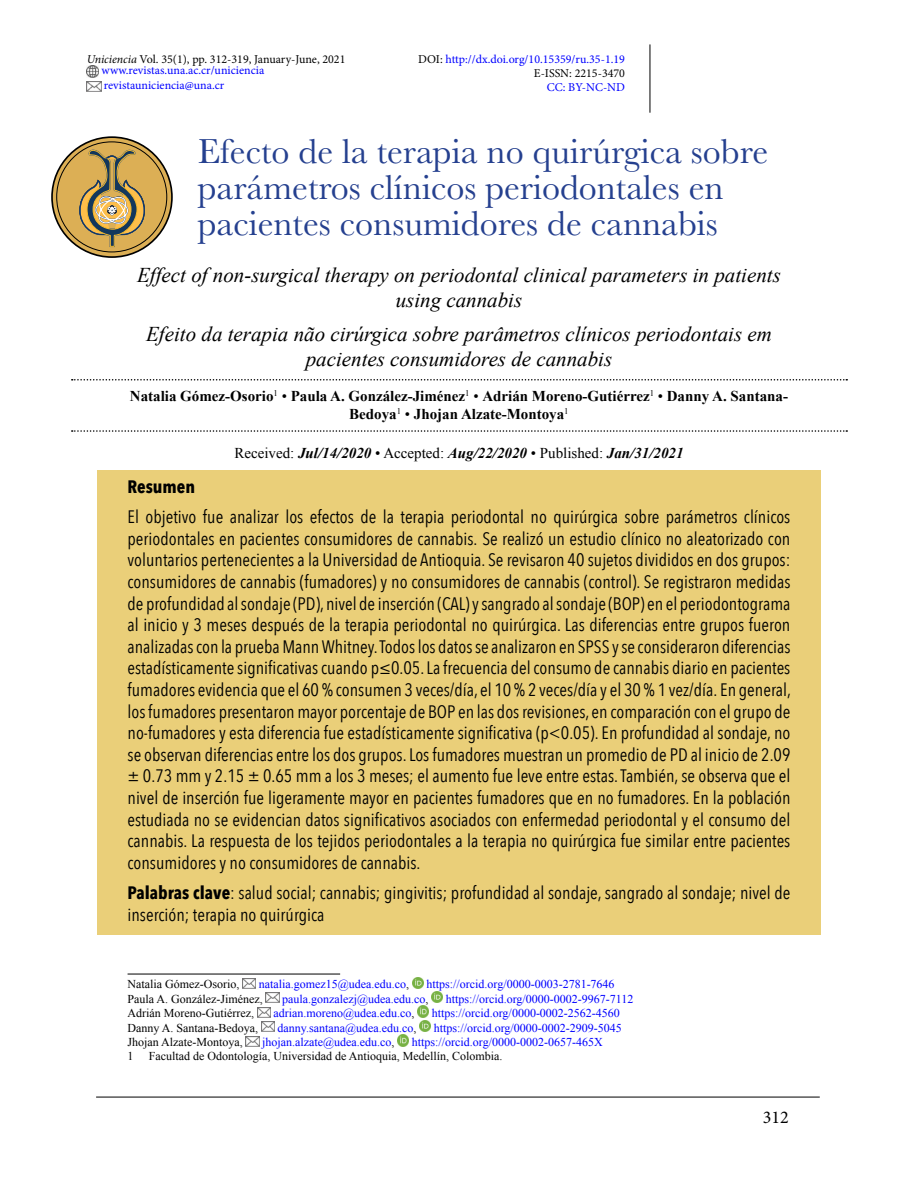
<style>
.page{position:relative;width:918px;height:1188px;background:#fff}
.page>*{position:absolute;margin:0;border:0;box-sizing:border-box;transform-origin:0 0}
.t1{font:36px/36px "Baskerville";color:#25408f}
.t2{font:italic 21px/25.2px "Times New Roman";color:#000;text-align:center}
.t3{font:18px/21.6px "Avenir Next Condensed";color:#000;text-align:justify}
.t4{font:700 18px "Avenir Next Condensed";color:#000}
.t5{font:18px "Minion Pro";color:#000}
.t6{font:700 15px/18px "Times New Roman";color:#000;text-align:center}
.t7{font:italic 700 15px "Times New Roman";color:#000}
.t8{font:12px "Times New Roman";color:#00f}
.t9{font:12px "Times New Roman";color:#000}
.t10{font:12px/14.4px "Minion Pro";color:#00f;text-align:right}
.t11{font:12px/11.4px "Minion Pro";color:#000}
.s1{font-style:italic}
.s2{color:#00f}
.s3{color:#000}
.s4{font-weight:400}
.s5{font-weight:400;font-style:normal}
.s6{font-weight:700}
</style>
<div class="page">
<hr style="left:96px;top:1097px;width:724px;height:1px;background:#000">
<hr style="left:650px;top:44px;width:1px;height:69px;background:#000">
<svg style="left:52px;top:137px;width:120px;height:120px;background:#c29a4b"></svg>
<div style="left:51px;top:136px;width:122px;height:122px;border:2px solid #000;border-radius:50%"></div>
<svg style="left:79px;top:149px;width:67px;height:99px;background:#b89a59"></svg>
<svg style="left:87px;top:65px;width:12px;height:12px"></svg>
<img style="left:87px;top:81px;width:14px;height:11px">
<div style="left:97px;top:470px;width:724px;height:465px;background:#eacf79"></div>
<hr style="left:128px;top:974px;width:212px;height:1px;background:#000">
<svg style="left:243px;top:978px;width:13px;height:10px"></svg>
<svg style="left:266px;top:993px;width:13px;height:10px"></svg>
<img style="left:257px;top:1007px;width:14px;height:10px">
<img style="left:261px;top:1022px;width:14px;height:10px">
<svg style="left:246px;top:1036px;width:13px;height:10px"></svg>
<svg style="left:398px;top:977px;width:45px;height:69px"></svg>
<svg style="left:72px;top:379px;width:775px;height:2px"></svg>
<svg style="left:72px;top:430px;width:775px;height:2px"></svg>
<p class="t11" style="left:102px;top:53px;width:245px;text-indent:-15px"><span class="s1">Uniciencia</span> Vol. 35(1), pp. 312-319, January-June, 2021 <span class="s2">www.revistas.una.ac.cr/uniciencia</span></p>
<p class="t10" style="left:104px;top:78px;width:122px">revistauniciencia@una.cr</p>
<p class="t10" style="left:418px;top:52px;width:208px"><span class="s3">DOI:</span> http://dx.doi.org/10.15359/ru.35-1.19<br><span class="s3">E-ISSN: 2215-3470</span></p>
<p class="t10" style="left:547px;top:81px;width:80px">CC: BY-NC-ND</p>
<h1 class="t1" style="left:198px;top:134px;width:572px">Efecto de la terapia no quirúrgica sobre parámetros clínicos periodontales en pacientes consumidores de cannabis</h1>
<p class="t2" style="left:137px;top:262px;width:645px">Effect of non-surgical therapy on periodontal clinical parameters in patients using cannabis</p>
<p class="t2" style="left:146px;top:321px;width:627px">Efeito da terapia não cirúrgica sobre parâmetros clínicos periodontais em pacientes consumidores de cannabis</p>
<p class="t6" style="left:130px;top:387px;width:660px">Natalia Gómez-Osorio<sup>1</sup> <span class="s4">•</span> Paula A. González-Jiménez<sup>1</sup> <span class="s4">•</span> Adrián Moreno-Gutiérrez<sup>1</sup> <span class="s4">•</span> Danny A. Santana-<br>Bedoya<sup>1</sup> <span class="s4">•</span> Jhojan Alzate-Montoya<sup>1</sup></p>
<p class="t7" style="left:234px;top:443px;width:451px"><span class="s5">Received:</span> Jul/14/2020 <span class="s5">• Accepted:</span> Aug/22/2020 <span class="s5">• Published:</span> Jan/31/2021</p>
<p class="t4" style="left:128px;top:475px;width:69px">Resumen</p>
<p class="t3" style="left:128px;top:505px;width:665px">El objetivo fue analizar los efectos de la terapia periodontal no quirúrgica sobre parámetros clínicos periodontales en pacientes consumidores de cannabis. Se realizó un estudio clínico no aleatorizado con voluntarios pertenecientes a la Universidad de Antioquia. Se revisaron 40 sujetos divididos en dos grupos: consumidores de cannabis (fumadores) y no consumidores de cannabis (control). Se registraron medidas de profundidad al sondaje (PD), nivel de inserción (CAL) y sangrado al sondaje (BOP) en el periodontograma al inicio y 3 meses después de la terapia periodontal no quirúrgica. Las diferencias entre grupos fueron analizadas con la prueba Mann Whitney. Todos los datos se analizaron en SPSS y se consideraron diferencias estadísticamente significativas cuando p≤0.05. La frecuencia del consumo de cannabis diario en pacientes fumadores evidencia que el 60 % consumen 3 veces/día, el 10 % 2 veces/día y el 30 % 1 vez/día. En general, los fumadores presentaron mayor porcentaje de BOP en las dos revisiones, en comparación con el grupo de no-fumadores y esta diferencia fue estadísticamente significativa (p&lt;0.05). En profundidad al sondaje, no se observan diferencias entre los dos grupos. Los fumadores muestran un promedio de PD al inicio de 2.09 ± 0.73 mm y 2.15 ± 0.65 mm a los 3 meses; el aumento fue leve entre estas. También, se observa que el nivel de inserción fue ligeramente mayor en pacientes fumadores que en no fumadores. En la población estudiada no se evidencian datos significativos asociados con enfermedad periodontal y el consumo del cannabis. La respuesta de los tejidos periodontales a la terapia no quirúrgica fue similar entre pacientes consumidores y no consumidores de cannabis.</p>
<p class="t3" style="left:128px;top:881px;width:664px"><span class="s6">Palabras clave</span>: salud social; cannabis; gingivitis; profundidad al sondaje, sangrado al sondaje; nivel de inserción; terapia no quirúrgica</p>
<p class="t9" style="left:128px;top:976px;width:113px">Natalia Gómez-Osorio,</p>
<p class="t8" style="left:259px;top:976px;width:152px">natalia.gomez15@udea.edu.co<span class="s3">,</span></p>
<p class="t8" style="left:427px;top:976px;width:190px">https://orcid.org/0000-0003-2781-7646</p>
<p class="t9" style="left:128px;top:991px;width:137px">Paula A. González-Jiménez,</p>
<p class="t8" style="left:282px;top:991px;width:148px">paula.gonzalezj@udea.edu.co<span class="s3">,</span></p>
<p class="t8" style="left:446px;top:991px;width:189px">https://orcid.org/0000-0002-9967-7112</p>
<p class="t9" style="left:128px;top:1005px;width:128px">Adrián Moreno-Gutiérrez,</p>
<p class="t8" style="left:274px;top:1005px;width:143px">adrian.moreno@udea.edu.co<span class="s3">,</span></p>
<p class="t8" style="left:432px;top:1005px;width:190px">https://orcid.org/0000-0002-2562-4560</p>
<p class="t9" style="left:128px;top:1020px;width:132px">Danny A. Santana-Bedoya,</p>
<p class="t8" style="left:278px;top:1020px;width:140px">danny.santana@udea.edu.co<span class="s3">,</span></p>
<p class="t8" style="left:434px;top:1020px;width:190px">https://orcid.org/0000-0002-2909-5045</p>
<p class="t9" style="left:128px;top:1034px;width:117px">Jhojan Alzate-Montoya,</p>
<p class="t8" style="left:262px;top:1034px;width:134px">jhojan.alzate@udea.edu.co<span class="s3">,</span></p>
<p class="t8" style="left:412px;top:1034px;width:192px">https://orcid.org/0000-0002-0657-465X</p>
<p class="t9" style="left:128px;top:1048px;width:7px">1</p>
<p class="t9" style="left:149px;top:1048px;width:355px">Facultad de Odontología, Universidad de Antioquia, Medellín, Colombia.</p>
<p class="t5" style="left:763px;top:1105px;width:27px">312</p>
</div>
